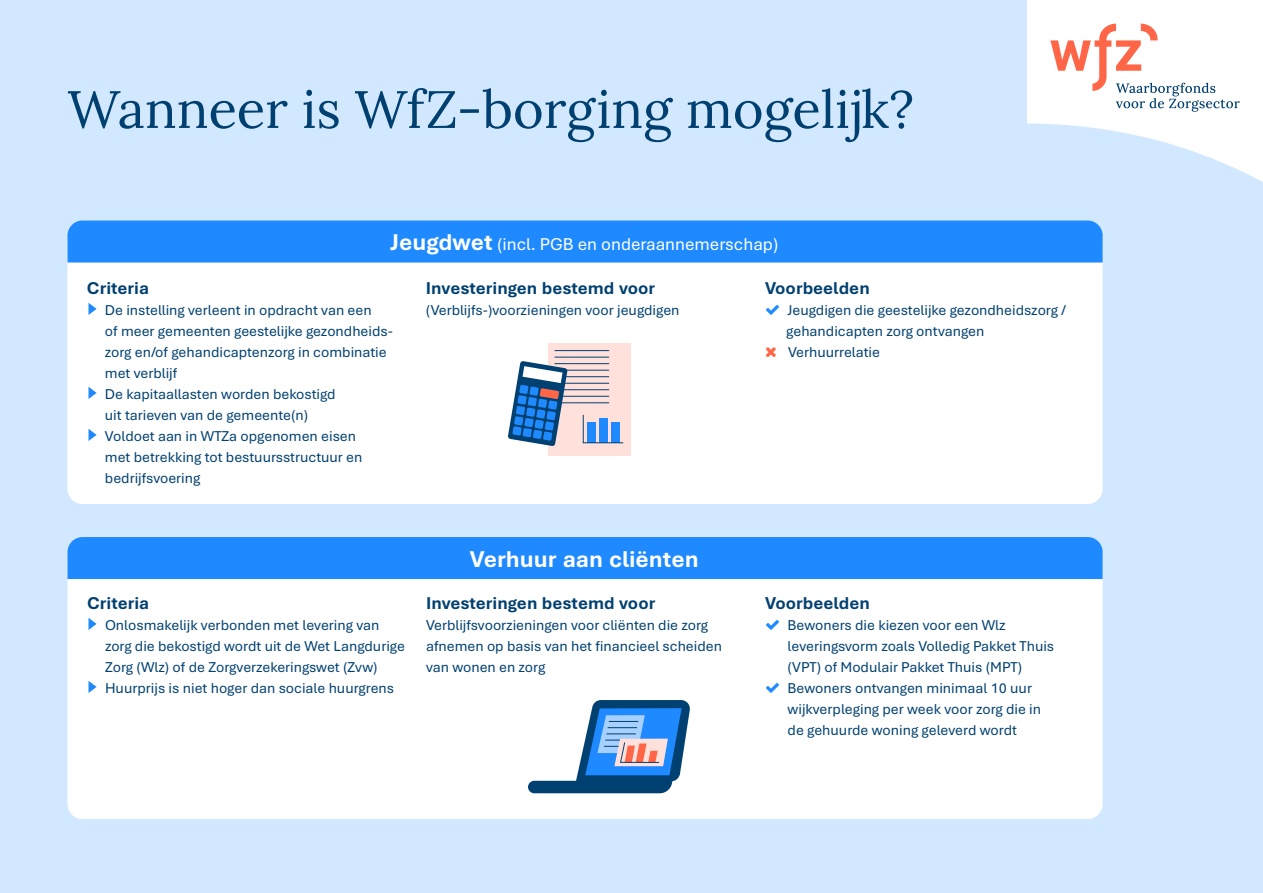
<style>
.page{position:relative;width:1263px;height:893px;background:#d2e8ff}
.page>*{position:absolute;margin:0;border:0;box-sizing:border-box;transform-origin:0 0}
.t1{font:52.5px "Lora";color:#004070}
.t2{font:700 24px "Bierstadt";color:#fff}
.t3{font:700 18px "Bierstadt";color:#004070}
.t4{font:18px "Bierstadt";color:#fff}
.t5{font:15px/21px "Bierstadt";color:#004070}
.s1{font-weight:700;font-size:24px}
</style>
<div class="page">
<div style="left:67px;top:230px;width:1035px;height:274px;background:#fff;border-radius:15px"></div>
<svg style="left:88px;top:303px;width:9px;height:12px"></svg>
<div style="left:68px;top:221px;width:1034px;height:42px;background:#1f8aff"></div>
<svg style="left:88px;top:387px;width:9px;height:12px"></svg>
<svg style="left:88px;top:429px;width:9px;height:12px"></svg>
<div style="left:68px;top:545px;width:1034px;height:274px;background:#fff;border-radius:15px"></div>
<svg style="left:88px;top:618px;width:9px;height:12px"></svg>
<div style="left:68px;top:537px;width:1034px;height:42px;background:#1f8aff"></div>
<svg style="left:88px;top:681px;width:9px;height:12px"></svg>
<svg style="left:528px;top:700px;width:162px;height:93px"></svg>
<div style="left:548px;top:343px;width:82px;height:112px;background:#ffe0da"></div>
<hr style="left:554px;top:350px;width:55px;height:1px;background:#004171">
<hr style="left:554px;top:357px;width:55px;height:1px;background:#004171">
<hr style="left:554px;top:363px;width:55px;height:1px;background:#004171">
<hr style="left:554px;top:370px;width:55px;height:1px;background:#004171">
<hr style="left:554px;top:376px;width:55px;height:1px;background:#004171">
<hr style="left:554px;top:389px;width:55px;height:1px;background:#004171">
<hr style="left:554px;top:396px;width:55px;height:1px;background:#004171">
<hr style="left:554px;top:402px;width:55px;height:1px;background:#004171">
<hr style="left:554px;top:383px;width:55px;height:1px;background:#004171">
<svg style="left:583px;top:414px;width:41px;height:29px"></svg>
<svg style="left:508px;top:361px;width:59px;height:85px"></svg>
<svg style="left:1027px;top:0;width:236px;height:182px;fill:#fff"></svg>
<svg style="left:1050px;top:24px;width:190px;height:88px;background:#f5e6e4"></svg>
<h1 class="t1" style="left:68px;top:69px;width:848px">Wanneer is WfZ-borging mogelijk?</h1>
<p class="t4" style="left:390px;top:235px;width:390px"><span class="s1">Jeugdwet</span> (incl. PGB en onderaannemerschap)</p>
<p class="t3" style="left:87px;top:278px;width:64px">Criteria</p>
<p class="t5" style="left:105px;top:300px;width:290px">De instelling verleent in opdracht van een<br>of meer gemeenten geestelijke gezondheids&shy;zorg en/of gehandicaptenzorg in combinatie met verblijf<br>De kapitaallasten worden bekostigd<br>uit tarieven van de gemeente(n)<br>Voldoet aan in WTZa opgenomen eisen<br>met betrekking tot bestuursstructuur en bedrijfsvoering</p>
<p class="t3" style="left:426px;top:278px;width:231px">Investeringen bestemd voor</p>
<p class="t5" style="left:426px;top:300px;width:255px">(Verblijfs-)voorzieningen voor jeugdigen</p>
<p class="t3" style="left:87px;top:593px;width:64px">Criteria</p>
<p class="t5" style="left:105px;top:615px;width:302px">Onlosmakelijk verbonden met levering van zorg die bekostigd wordt uit de Wet Langdurige Zorg (Wlz) of de Zorgverzekeringswet (Zvw)<br>Huurprijs is niet hoger dan sociale huurgrens</p>
<h2 class="t2" style="left:470px;top:546px;width:230px">Verhuur aan cliënten</h2>
<p class="t3" style="left:426px;top:593px;width:231px">Investeringen bestemd voor</p>
<p class="t5" style="left:426px;top:615px;width:297px">Verblijfsvoorzieningen voor cliënten die zorg afnemen op basis van het financieel scheiden van wonen en zorg</p>
<p class="t3" style="left:765px;top:278px;width:106px">Voorbeelden</p>
<p class="t5" style="left:786px;top:300px;width:282px">Jeugdigen die geestelijke gezondheidszorg / gehandicapten zorg ontvangen<br>Verhuurrelatie</p>
<p class="t3" style="left:765px;top:593px;width:106px">Voorbeelden</p>
<p class="t5" style="left:788px;top:615px;width:268px">Bewoners die kiezen voor een Wlz leveringsvorm zoals Volledig Pakket Thuis (VPT) of Modulair Pakket Thuis (MPT)<br>Bewoners ontvangen minimaal 10 uur wijkverpleging per week voor zorg die in de gehuurde woning geleverd wordt</p>
</div>
